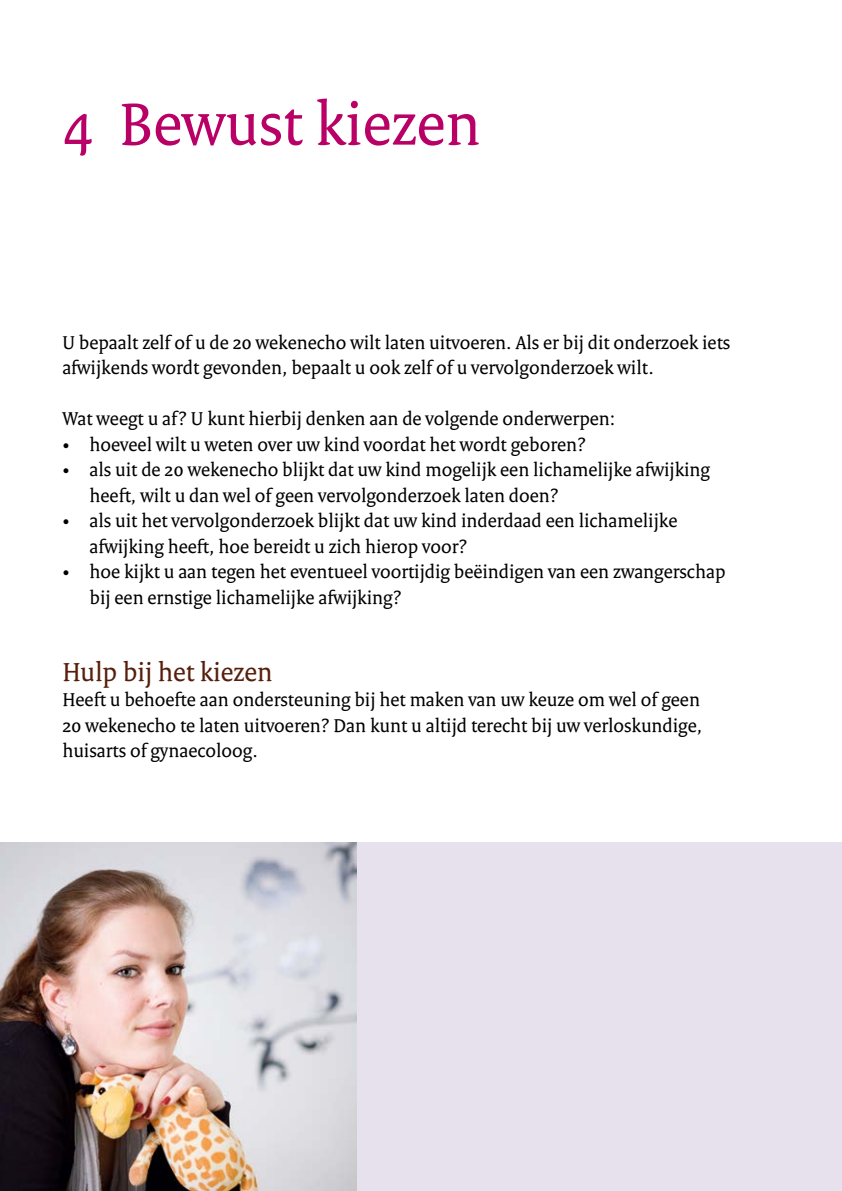
<style>
.page{position:relative;width:842px;height:1191px;background:#fff}
.page>*{position:absolute;margin:0;border:0;box-sizing:border-box;transform-origin:0 0}
._03_RIVM_Hoofdstukko{font:64px "Rijksoverheid Serif";color:#b90066}
._05_RIVM_Paragraafko{font:28px "Rijksoverheid Serif";color:#551f0c}
._10_RIVM_Broodtekst{font:20px/25.6px "Rijksoverheid Serif";color:#000}
</style>
<div class="page">
<div style="left:356px;top:842px;width:486px;height:349px;background:#e6e1ed"></div>
<img style="left:0;top:842px;width:356px;height:349px">
<p class="_03_RIVM_Hoofdstukko" style="left:62px;top:86px;width:420px">4 Bewust kiezen</p>
<p class="_10_RIVM_Broodtekst" style="left:62px;top:329px;width:669px">U bepaalt zelf of u de 20 wekenecho wilt laten uitvoeren. Als er bij dit onderzoek iets afwijkends wordt gevonden, bepaalt u ook zelf of u vervolgonderzoek wilt.</p>
<p class="_10_RIVM_Broodtekst" style="left:62px;top:406px;width:554px">Wat weegt u af? U kunt hierbij denken aan de volgende onderwerpen:</p>
<p class="_10_RIVM_Broodtekst" style="left:62px;top:431px;width:525px">• hoeveel wilt u weten over uw kind voordat het wordt geboren?</p>
<p class="_10_RIVM_Broodtekst" style="left:90px;top:457px;width:622px;text-indent:-27px">• als uit de 20 wekenecho blijkt dat uw kind mogelijk een lichamelijke afwijking heeft, wilt u dan wel of geen vervolgonderzoek laten doen?</p>
<p class="_10_RIVM_Broodtekst" style="left:90px;top:508px;width:589px;text-indent:-27px">• als uit het vervolgonderzoek blijkt dat uw kind inderdaad een lichamelijke afwijking heeft, hoe bereidt u zich hierop voor?</p>
<p class="_10_RIVM_Broodtekst" style="left:90px;top:559px;width:637px;text-indent:-27px">• hoe kijkt u aan tegen het eventueel voortijdig beëindigen van een zwangerschap bij een ernstige lichamelijke afwijking?</p>
<p class="_05_RIVM_Paragraafko" style="left:62px;top:655px;width:212px">Hulp bij het kiezen</p>
<p class="_10_RIVM_Broodtekst" style="left:62px;top:686px;width:641px;text-align:justify">Heeft u behoefte aan ondersteuning bij het maken van uw keuze om wel of geen 20 wekenecho te laten uitvoeren? Dan kunt u altijd terecht bij uw verloskundige, huisarts of gynaecoloog.</p>
</div>
